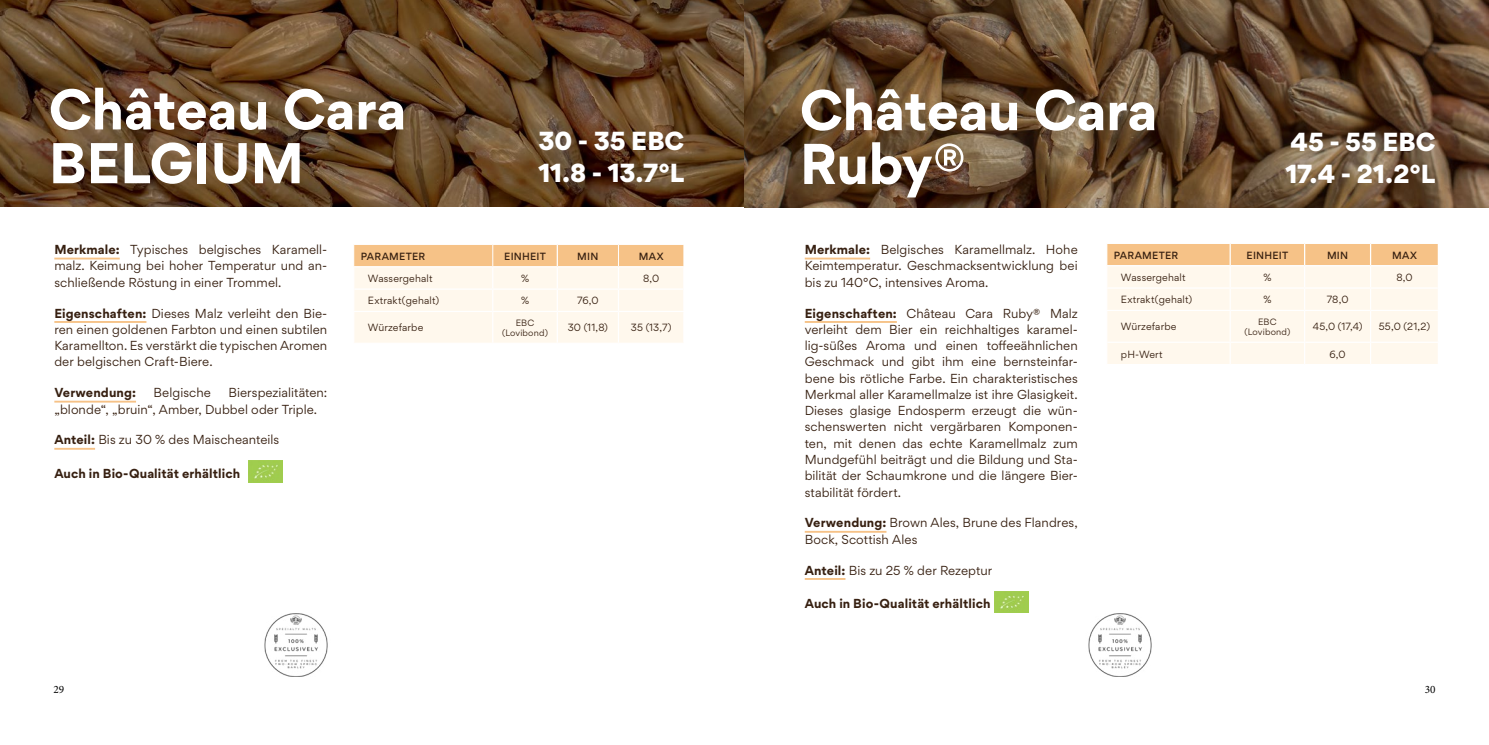
<style>
.page{position:relative;width:1489px;height:745px;background:#fff}
.page>*{position:absolute;margin:0;border:0;box-sizing:border-box;transform-origin:0 0}
.t1{font:700 55px/53.8px "Gordita";letter-spacing:-.01em;color:#fff}
.t2{font:900 25px/32.5px "Gordita";letter-spacing:-.005em;color:#fff}
.t3{font:12.5px/16.2px "Gordita";letter-spacing:.005em;color:#372011;text-align:justify}
.t4{font:700 12.5px "Gordita";letter-spacing:.01em;color:#372011}
.t5{font:11.25px "Minion Pro";color:#000}
.t6{font:10px "Gordita";letter-spacing:.015em;color:#372011}
.t7{font:500 10px "Gordita";letter-spacing:.02em;color:#372011}
.t8{font:8.75px/10.5px "Gordita";letter-spacing:.02em;color:#372011;text-align:center}
.s1{font-weight:700}
</style>
<div class="page">
<img style="left:0;top:0;width:744px;height:207px">
<img style="left:744px;top:0;width:744px;height:207px">
<hr style="left:54px;top:257px;width:66px;height:2px;background:#f6c287">
<hr style="left:54px;top:321px;width:92px;height:2px;background:#f6c287">
<hr style="left:54px;top:400px;width:82px;height:2px;background:#f6c287">
<hr style="left:54px;top:447px;width:41px;height:2px;background:#f6c287">
<img style="left:248px;top:460px;width:34px;height:22px">
<img style="left:264px;top:613px;width:64px;height:63px">
<svg style="left:354px;top:244px;width:330px;height:98px;background:#fdecd7"></svg>
<hr style="left:353px;top:310px;width:140px;height:2px;background:#fff">
<hr style="left:493px;top:310px;width:64px;height:2px;background:#fff">
<hr style="left:557px;top:310px;width:61px;height:2px;background:#fff">
<hr style="left:556px;top:312px;width:2px;height:30px;background:#fff">
<hr style="left:618px;top:310px;width:66px;height:2px;background:#fff">
<hr style="left:618px;top:312px;width:1px;height:30px;background:#fff">
<svg style="left:1107px;top:243px;width:331px;height:121px;background:#fdefdc"></svg>
<hr style="left:804px;top:257px;width:66px;height:2px;background:#f6c287">
<hr style="left:804px;top:321px;width:92px;height:2px;background:#f6c287">
<hr style="left:804px;top:530px;width:82px;height:2px;background:#f6c287">
<hr style="left:804px;top:577px;width:41px;height:2px;background:#f6c287">
<img style="left:994px;top:591px;width:34px;height:21px">
<img style="left:1088px;top:613px;width:64px;height:63px">
<h1 class="t1" style="left:49px;top:82px;width:359px">Château Cara<br>BELGIUM</h1>
<h2 class="t2" style="left:538px;top:124px;width:147px">30 - 35 EBC<br>11.8 - 13.7°L</h2>
<p class="t3" style="left:54px;top:241px;width:274px"><span class="s1">Merkmale:</span> Typisches belgisches Karamell&shy;malz. Keimung bei hoher Temperatur und an&shy;schließende Röstung in einer Trommel.</p>
<p class="t3" style="left:54px;top:304px;width:274px"><span class="s1">Eigenschaften:</span> Dieses Malz verleiht den Bie&shy;ren einen goldenen Farbton und einen subtilen Karamellton. Es verstärkt die typischen Aromen der belgischen Craft-Biere.</p>
<p class="t4" style="left:54px;top:383px;width:83px">Verwendung:</p>
<p class="t3" style="left:153px;top:384px;width:59px">Belgische</p>
<p class="t3" style="left:54px;top:384px;width:274px;text-indent:174px">Bierspezialitäten: „blonde“, „bruin“, Amber, Dubbel oder Triple.</p>
<p class="t3" style="left:54px;top:431px;width:226px"><span class="s1">Anteil:</span> Bis zu 30 % des Maischeanteils</p>
<p class="t4" style="left:54px;top:463px;width:187px">Auch in Bio-Qualität erhältlich</p>
<p class="t7" style="left:361px;top:249px;width:66px">PARAMETER</p>
<p class="t7" style="left:504px;top:249px;width:43px">EINHEIT</p>
<p class="t7" style="left:577px;top:249px;width:23px">MIN</p>
<p class="t7" style="left:638px;top:249px;width:26px">MAX</p>
<p class="t6" style="left:368px;top:271px;width:66px">Wassergehalt</p>
<p class="t6" style="left:521px;top:271px;width:10px">%</p>
<p class="t6" style="left:643px;top:271px;width:18px">8,0</p>
<p class="t6" style="left:368px;top:294px;width:73px">Extrakt(gehalt)</p>
<p class="t6" style="left:521px;top:294px;width:10px">%</p>
<p class="t6" style="left:577px;top:294px;width:23px">76,0</p>
<p class="t6" style="left:368px;top:321px;width:57px">Würzefarbe</p>
<p class="t8" style="left:502px;top:317px;width:47px">EBC (Lovibond)</p>
<p class="t6" style="left:567px;top:321px;width:42px">30 (11,8)</p>
<p class="t6" style="left:631px;top:321px;width:42px">35 (13,7)</p>
<h1 class="t1" style="left:799px;top:83px;width:359px">Château Cara<br>Ruby®</h1>
<h2 class="t2" style="left:1285px;top:125px;width:151px">45 - 55 EBC<br>17.4 - 21.2°L</h2>
<p class="t3" style="left:804px;top:241px;width:274px"><span class="s1">Merkmale:</span> Belgisches Karamellmalz. Hohe Keimtemperatur. Geschmacksentwicklung bei bis zu 140°C, intensives Aroma.</p>
<p class="t3" style="left:804px;top:304px;width:274px"><span class="s1">Eigenschaften:</span> Château Cara Ruby® Malz verleiht dem Bier ein reichhaltiges karamel&shy;lig-süßes Aroma und einen toffeeähnlichen Geschmack und gibt ihm eine bernsteinfar&shy;bene bis rötliche Farbe. Ein charakteristisches Merkmal aller Karamellmalze ist ihre Glasigkeit.<br>Dieses glasige Endosperm erzeugt die wün&shy;schenswerten nicht vergärbaren Komponen&shy;ten, mit denen das echte Karamellmalz zum Mundgefühl beiträgt und die Bildung und Sta&shy;bilität der Schaumkrone und die längere Bier&shy;stabilität fördert.</p>
<p class="t3" style="left:804px;top:514px;width:274px"><span class="s1">Verwendung:</span> Brown Ales, Brune des Flandres,<br>Bock, Scottish Ales</p>
<p class="t3" style="left:804px;top:561px;width:189px"><span class="s1">Anteil:</span> Bis zu 25 % der Rezeptur</p>
<p class="t4" style="left:804px;top:593px;width:187px">Auch in Bio-Qualität erhältlich</p>
<p class="t7" style="left:1113px;top:248px;width:66px">PARAMETER</p>
<p class="t7" style="left:1246px;top:248px;width:43px">EINHEIT</p>
<p class="t7" style="left:1326px;top:248px;width:23px">MIN</p>
<p class="t7" style="left:1391px;top:248px;width:26px">MAX</p>
<p class="t6" style="left:1120px;top:270px;width:66px">Wassergehalt</p>
<p class="t6" style="left:1263px;top:270px;width:10px">%</p>
<p class="t6" style="left:1396px;top:270px;width:18px">8,0</p>
<p class="t6" style="left:1120px;top:292px;width:73px">Extrakt(gehalt)</p>
<p class="t6" style="left:1263px;top:292px;width:10px">%</p>
<p class="t6" style="left:1326px;top:292px;width:23px">78,0</p>
<p class="t6" style="left:1120px;top:320px;width:57px">Würzefarbe</p>
<p class="t8" style="left:1244px;top:316px;width:47px">EBC (Lovibond)</p>
<p class="t6" style="left:1312px;top:320px;width:51px">45,0 (17,4)</p>
<p class="t6" style="left:1378px;top:320px;width:53px">55,0 (21,2)</p>
<p class="t6" style="left:1120px;top:347px;width:43px">pH-Wert</p>
<p class="t6" style="left:1329px;top:347px;width:18px">6,0</p>
<p class="t5" style="left:54px;top:681px;width:12px">29</p>
<p class="t5" style="left:1424px;top:681px;width:12px">30</p>
</div>
